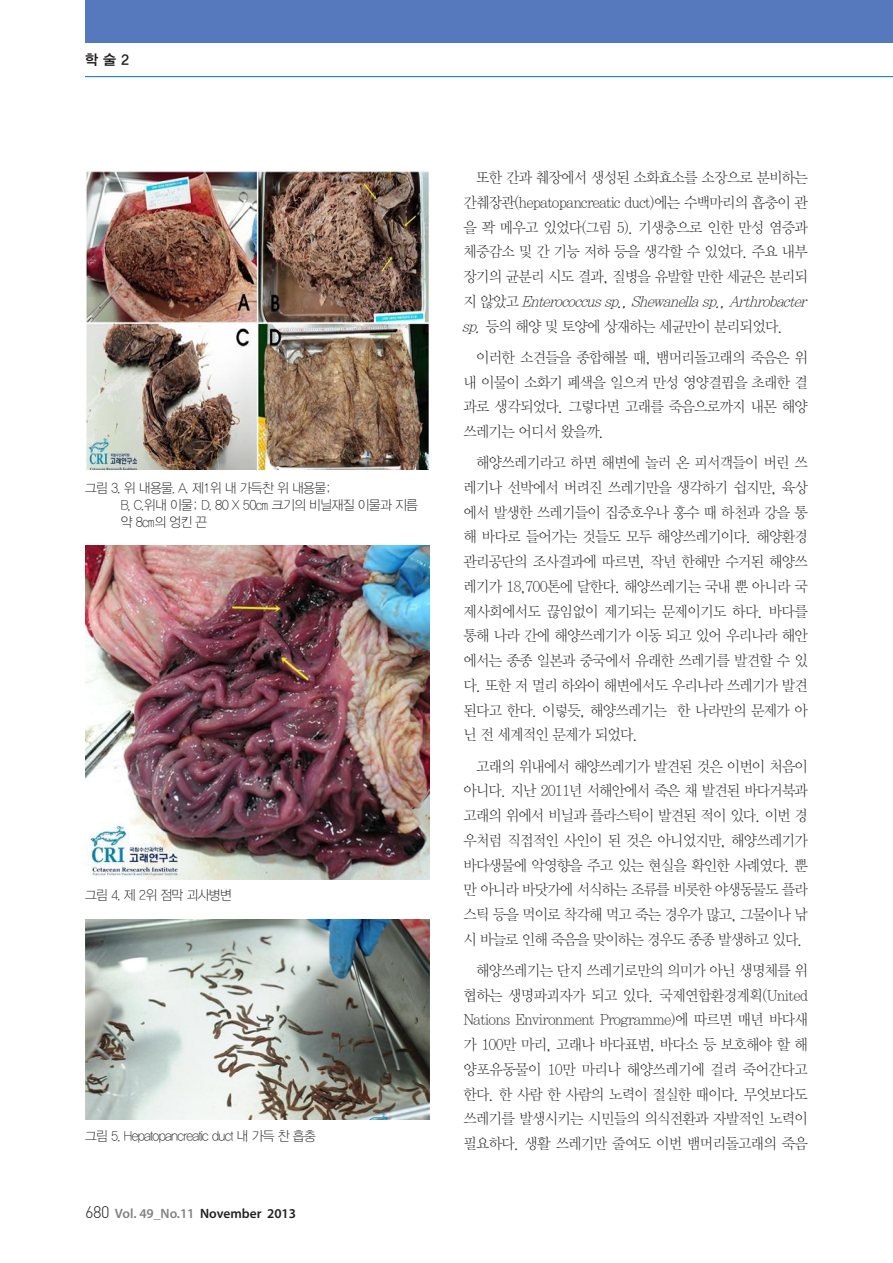
<style>
.page{position:relative;width:893px;height:1263px;background:#fff}
.page>*{position:absolute;margin:0;border:0;box-sizing:border-box;transform-origin:0 0}
.t1{font:15px/24.8px "YDIY Mj O310";letter-spacing:-.05em;color:#231f20;text-align:justify;scale:.95 1}
.t2{font:14.25px "YDIYGO340";color:#231f20}
.t3{font:13.5px/16.8px "YDIYGO310";letter-spacing:-.05em;color:#231f20;scale:.95 1}
.t4{font:600 13.5px "Myriad Pro";color:#808285}
.s1{font-family:"Dinlig";font-weight:400;font-size:16.5px;color:#231f20}
.s2{color:#231f20}
.s3{font-style:italic}
</style>
<div class="page">
<div style="left:85px;top:0;width:808px;height:43px;background:#5679bd"></div>
<hr style="left:85px;top:76px;width:808px;height:1px;background:#006fba">
<img style="left:85px;top:171px;width:344px;height:298px">
<img style="left:85px;top:545px;width:344px;height:334px">
<img style="left:85px;top:920px;width:344px;height:200px">
<p class="t2" style="left:85px;top:51px;width:46px">학 술 2</p>
<p class="t3" style="left:121px;top:480px;width:314px;text-indent:-36px">그림 3. 위 내용물. A. 제1위 내 가득찬 위 내용물;<br>B, C.위내 이물; D. 80 X 50㎝ 크기의 비닐재질 이물과 지름 약 8㎝의 엉킨 끈</p>
<p class="t3" style="left:85px;top:886px;width:156px">그림 4. 제 2위 점막 괴사병변</p>
<p class="t3" style="left:85px;top:1127px;width:244px">그림 5. Hepatopancreatic duct 내 가득 찬 흡충</p>
<p class="t4" style="left:85px;top:1205px;width:213px"><span class="s1">680</span> Vol. 49_No.11 <span class="s2">November 2013</span></p>
<p class="t1" style="left:462px;top:166px;width:368px;text-align:left;text-indent:14px">또한 간과 췌장에서 생성된 소화효소를 소장으로 분비하는 간췌장관(hepatopancreatic duct)에는 수백마리의 흡충이 관 을 꽉 메우고 있었다(그림 5). 기생충으로 인한 만성 염증과 체중감소 및 간 기능 저하 등을 생각할 수 있었다. 주요 내부 장기의 균분리 시도 결과, 질병을 유발할 만한 세균은 분리되 지 않 았 고 <span class="s3">Enterococcussp.,Shewanellasp.,Arthrobacter sp.</span>등의 해양 및 토양에 상재하는 세균만이 분리되었다.</p>
<p class="t1" style="left:463px;top:345px;width:364px;text-indent:13px">이러한 소견들을 종합해볼 때, 뱀머리돌고래의 죽음은 위 내 이물이 소화기 폐색을 일으켜 만성 영양결핍을 초래한 결 과로 생각되었다. 그렇다면 고래를 죽음으로까지 내몬 해양 쓰레기는 어디서 왔을까.</p>
<p class="t1" style="left:463px;top:451px;width:364px;text-indent:13px">해양쓰레기라고 하면 해변에 놀러 온 피서객들이 버린 쓰 레기나 선박에서 버려진 쓰레기만을 생각하기 쉽지만, 육상 에서 발생한 쓰레기들이 집중호우나 홍수 때 하천과 강을 통 해 바다로 들어가는 것들도 모두 해양쓰레기이다. 해양환경 관리공단의 조사결과에 따르면, 작년 한해만 수거된 해양쓰 레기가 18,700톤에 달한다. 해양쓰레기는 국내 뿐 아니라 국 제사회에서도 끊임없이 제기되는 문제이기도 하다. 바다를 통해 나라 간에 해양쓰레기가 이동 되고 있어 우리나라 해안 에서는 종종 일본과 중국에서 유래한 쓰레기를 발견할 수 있 다. 또한 저 멀리 하와이 해변에서도 우리나라 쓰레기가 발견 된다고 한다. 이렇듯, 해양쓰레기는 한 나라만의 문제가 아 닌 전 세계적인 문제가 되었다.</p>
<p class="t1" style="left:463px;top:754px;width:364px;text-indent:13px">고래의 위내에서 해양쓰레기가 발견된 것은 이번이 처음이 아니다. 지난 2011년 서해안에서 죽은 채 발견된 바다거북과 고래의 위에서 비닐과 플라스틱이 발견된 적이 있다. 이번 경 우처럼 직접적인 사인이 된 것은 아니었지만, 해양쓰레기가 바다생물에 악영향을 주고 있는 현실을 확인한 사례였다. 뿐 만 아니라 바닷가에 서식하는 조류를 비롯한 야생동물도 플라 스틱 등을 먹이로 착각해 먹고 죽는 경우가 많고, 그물이나 낚 시 바늘로 인해 죽음을 맞이하는 경우도 종종 발생하고 있다.</p>
<p class="t1" style="left:463px;top:959px;width:364px;text-indent:13px">해양쓰레기는 단지 쓰레기로만의 의미가 아닌 생명체를 위 협하는 생명파괴자가 되고 있다. 국제연합환경계획(United Nations Environment Programme)에 따르면 매년 바다새 가 100만 마리, 고래나 바다표범, 바다소 등 보호해야 할 해 양포유동물이 10만 마리나 해양쓰레기에 걸려 죽어간다고 한다. 한 사람 한 사람의 노력이 절실한 때이다. 무엇보다도 쓰레기를 발생시키는 시민들의 의식전환과 자발적인 노력이 필요하다. 생활 쓰레기만 줄여도 이번 뱀머리돌고래의 죽음</p>
</div>
